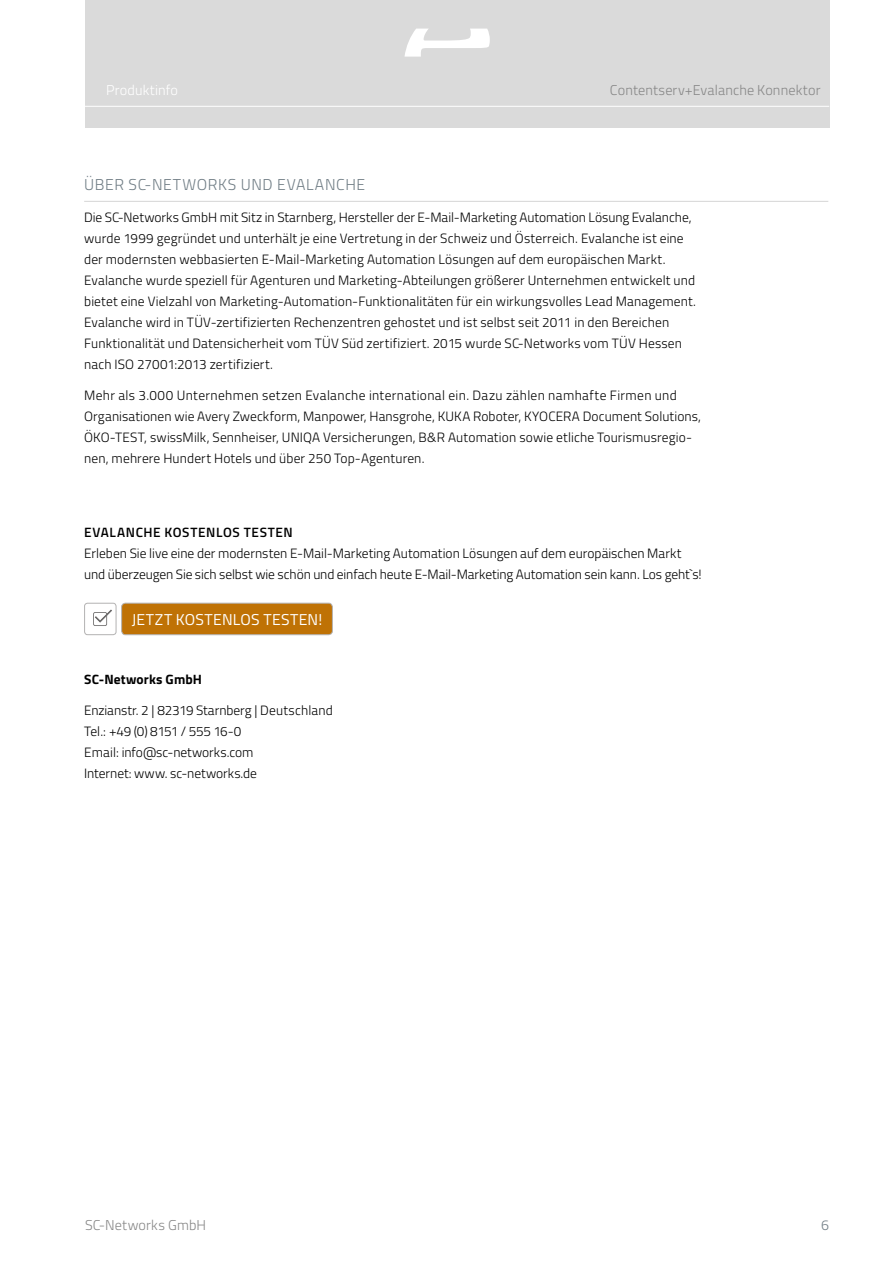
<style>
.page{position:relative;width:893px;height:1263px;background:#fff}
.page>*{position:absolute;margin:0;border:0;box-sizing:border-box;transform-origin:0 0}
.Grafik_HL{font:300 15.75px "Titillium";letter-spacing:.035em;color:#717e86}
.Copy{font:15.75px "Titillium";letter-spacing:.02em;color:#fff}
.t1{font:300 14.25px "Titillium";letter-spacing:.01em;color:#878787}
.t2{font:300 14.25px "Titillium";letter-spacing:.01em;color:#fff}
.t3{font:300 14.25px "Titillium";color:#717e86}
.Copy-2{font:300 13.5px/21px "Titillium";letter-spacing:.01em;color:#000}
.SH{font:600 13.5px "Titillium";letter-spacing:.05em;color:#000}
.Copy-3{font:300 13.5px "Titillium";letter-spacing:-.03em;color:#000}
.Copy-4{font:700 13.5px "Titillium";letter-spacing:.01em;color:#000}
</style>
<div class="page">
<div style="left:85px;top:0;width:744px;height:127px;background:#dadada"></div>
<svg style="left:404px;top:29px;width:86px;height:28px"></svg>
<hr style="left:85px;top:106px;width:744px;height:1px;background:#fff">
<hr style="left:84px;top:201px;width:744px;height:1px;background:#dadada">
<div style="left:122px;top:603px;width:210px;height:32px;background:#bf7205;border-radius:4px"></div>
<div style="left:121px;top:603px;width:212px;height:32px;border:1px solid #b3b2b2;border-radius:4px"></div>
<svg style="left:93px;top:610px;width:19px;height:16px"></svg>
<div style="left:84px;top:603px;width:32px;height:32px;border:1px solid #b3b2b2;border-radius:3px"></div>
<p class="t2" style="left:106px;top:80px;width:73px">Produktinfo</p>
<p class="t1" style="left:610px;top:80px;width:212px">Contentserv+Evalanche Konnektor</p>
<p class="Grafik_HL" style="left:84px;top:173px;width:282px">ÜBER SC-NETWORKS UND EVALANCHE</p>
<p class="Copy-2" style="left:84px;top:206px;width:613px">Die SC-Networks GmbH mit Sitz in Starnberg, Hersteller der E-Mail-Marketing Automation Lösung Evalanche, wurde 1999 gegründet und unterhält je eine Vertretung in der Schweiz und Österreich. Evalanche ist eine der modernsten webbasierten E-Mail-Marketing Automation Lösungen auf dem europäischen Markt.<br>Evalanche wurde speziell für Agenturen und Marketing-Abteilungen größerer Unternehmen entwickelt und bietet eine Vielzahl von Marketing-Automation-Funktionalitäten für ein wirkungsvolles Lead Management.<br>Evalanche wird in TÜV-zertifizierten Rechenzentren gehostet und ist selbst seit 2011 in den Bereichen Funktionalität und Datensicherheit vom TÜV Süd zertifiziert. 2015 wurde SC-Networks vom TÜV Hessen nach ISO 27001:2013 zertifiziert.</p>
<p class="Copy-2" style="left:84px;top:384px;width:618px">Mehr als 3.000 Unternehmen setzen Evalanche international ein. Dazu zählen namhafte Firmen und Organisationen wie Avery Zweckform, Manpower, Hansgrohe, KUKA Roboter, KYOCERA Document Solutions, ÖKO-TEST, swissMilk, Sennheiser, UNIQA Versicherungen, B&amp;R Automation sowie etliche Tourismusregio&shy;nen, mehrere Hundert Hotels und über 250 Top-Agenturen.</p>
<p class="SH" style="left:84px;top:522px;width:210px">EVALANCHE KOSTENLOS TESTEN</p>
<p class="Copy-2" style="left:84px;top:542px;width:619px">Erleben Sie live eine der modernsten E-Mail-Marketing Automation Lösungen auf dem europäischen Markt und überzeugen Sie sich selbst wie schön und einfach heute E-Mail-Marketing Automation sein kann. Los geht`s!</p>
<p class="Copy" style="left:132px;top:608px;width:192px">JETZT KOSTENLOS TESTEN!</p>
<p class="Copy-4" style="left:84px;top:669px;width:119px">SC-Networks GmbH</p>
<p class="Copy-2" style="left:84px;top:699px;width:250px">Enzianstr. 2 | 82319 Starnberg | Deutschland</p>
<p class="Copy-3" style="left:84px;top:722px;width:159px">Tel.: +49 (0) 8151 / 555 16-0</p>
<p class="Copy-2" style="left:84px;top:741px;width:171px">Email: info@sc-networks.com</p>
<p class="Copy-2" style="left:84px;top:762px;width:174px">Internet: www. sc-networks.de</p>
<p class="t1" style="left:85px;top:1214px;width:123px">SC-Networks GmbH</p>
<p class="t3" style="left:821px;top:1214px;width:9px">6</p>
</div>
